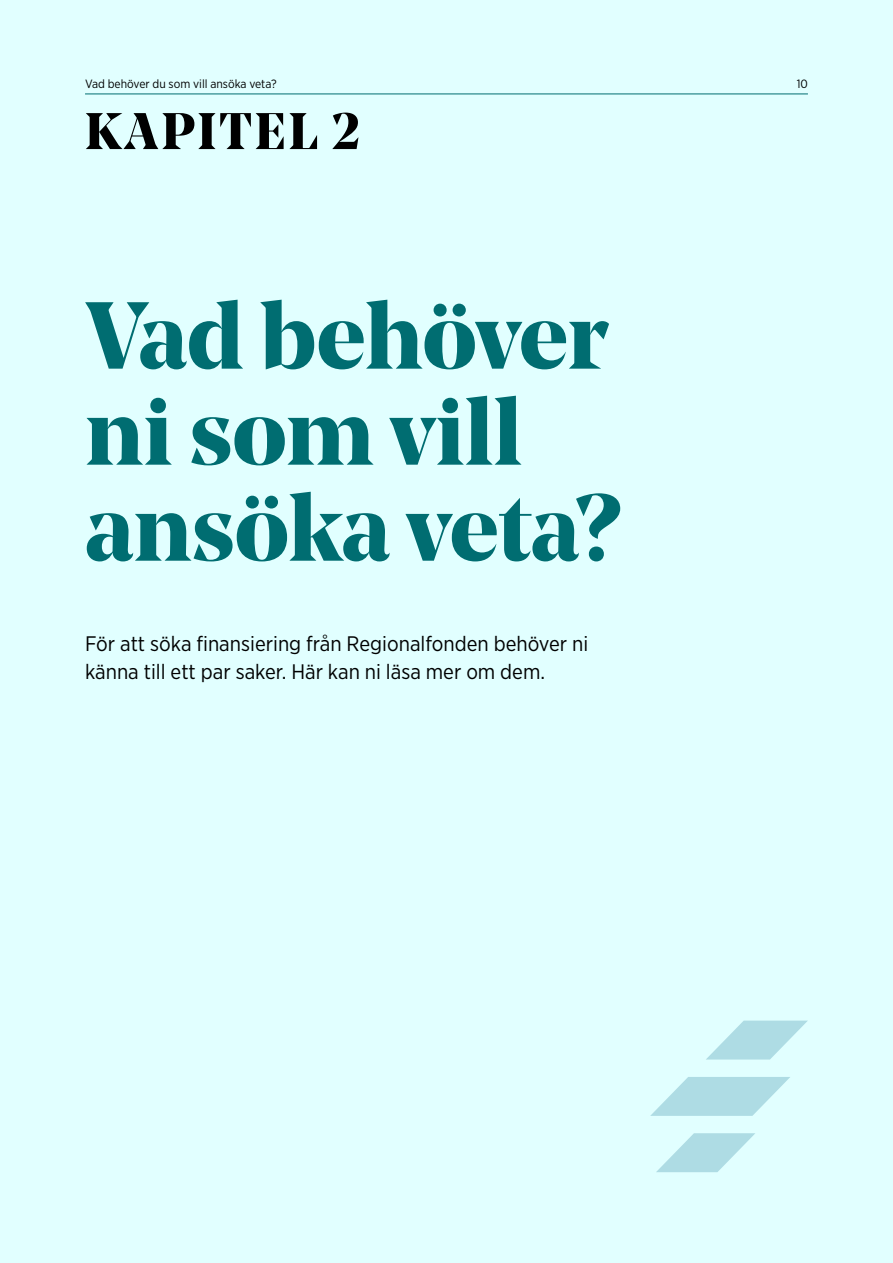
<style>
.page{position:relative;width:893px;height:1263px;background:#e1ffff}
.page>*{position:absolute;margin:0;border:0;box-sizing:border-box;transform-origin:0 0}
.t1{font:700 94.5px/96px "Noe Display";letter-spacing:-.005em;color:#006d71}
.t2{font:700 51.15px "Noe Display";letter-spacing:.06em;color:#000}
.t3{font:21px/27px "Gotham Narrow";color:#000}
.t4{font:12px "Gotham Narrow";color:#000}
</style>
<div class="page">
<hr style="left:85px;top:94px;width:723px;height:1px;background:#006d71">
<svg style="left:706px;top:1020px;width:102px;height:39px;background:#c1e9ee"></svg>
<svg style="left:650px;top:1077px;width:140px;height:39px;background:#bbe5eb"></svg>
<svg style="left:656px;top:1133px;width:99px;height:39px;background:#c1e9ee"></svg>
<p class="t4" style="left:85px;top:77px;width:193px">Vad behöver du som vill ansöka veta?</p>
<p class="t4" style="left:797px;top:77px;width:13px">10</p>
<h2 class="t2" style="left:85px;top:97px;width:277px">KAPITEL 2</h2>
<h1 class="t1" style="left:85px;top:284px;width:539px">Vad behöver ni som vill ansöka veta?</h1>
<p class="t3" style="left:85px;top:630px;width:505px">För att söka finansiering från Regionalfonden behöver ni känna till ett par saker. Här kan ni läsa mer om dem.</p>
</div>
